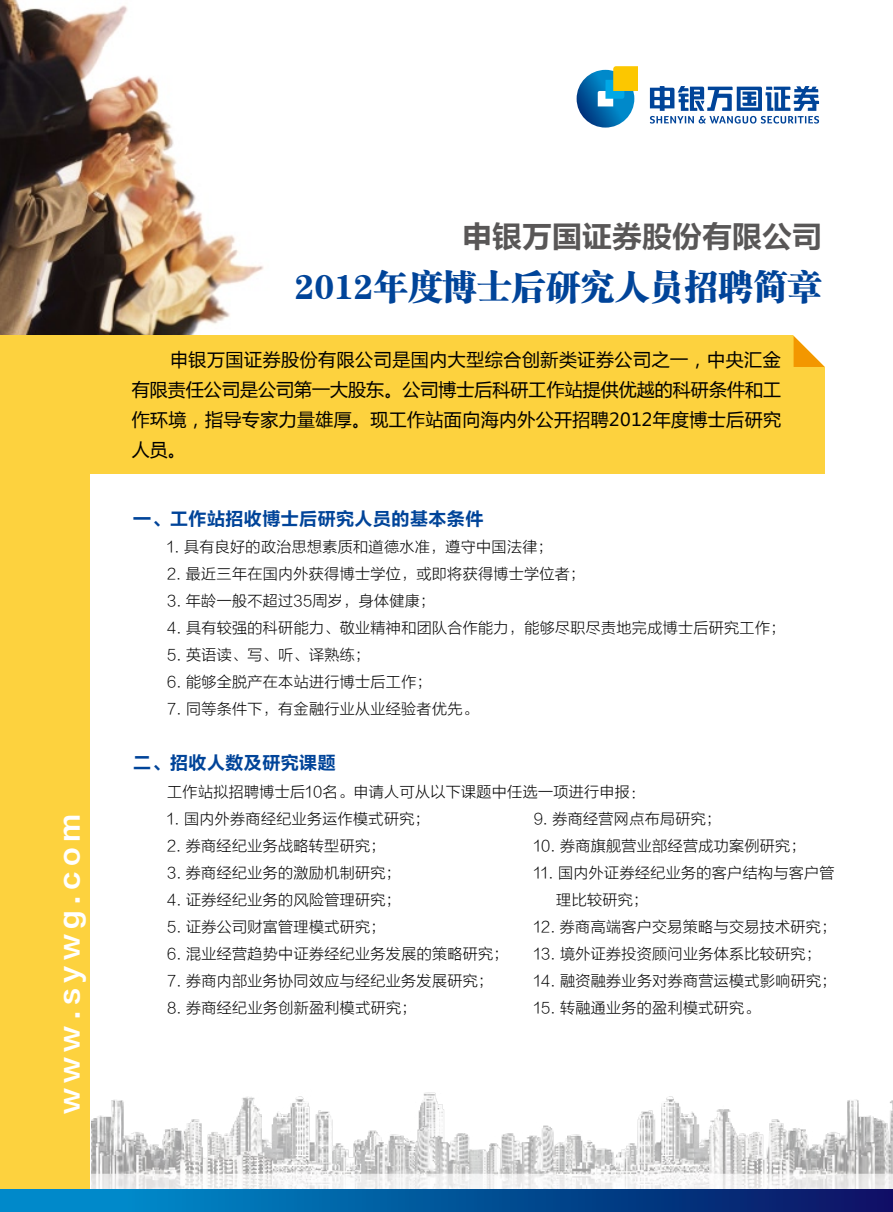
<style>
.page{position:relative;width:893px;height:1212px;background:#fff}
.page>*{position:absolute;margin:0;border:0;box-sizing:border-box;transform-origin:0 0}
.t1{font:34.5px "FZCSJW GB1 0";color:#049}
.t2{font:30px "FZLTCHK GBK1 0";color:#595757}
.t3{font:27px "FZLTCHK GBK1 0";letter-spacing:.2em;color:#fff}
.t4{font:18px/30px "Microsoft Ya Hei";letter-spacing:.02em;color:#000;text-align:justify}
.t5{font:18px "FZLTCHK GBK1 0";letter-spacing:.025em;color:#049}
.t6{font:15px/27px "FZLTXHK GBK1 0";letter-spacing:.025em;color:#000}
</style>
<div class="page">
<img style="left:91px;top:1092px;width:802px;height:98px">
<div style="left:0;top:463px;width:90px;height:749px;background:#fdd23e"></div>
<img style="left:0;top:0;width:293px;height:336px">
<div style="left:0;top:336px;width:825px;height:138px;background:#fdd23e"></div>
<svg style="left:577px;top:66px;width:61px;height:62px"></svg>
<svg style="left:650px;top:86px;width:169px;height:38px"></svg>
<svg style="left:792px;top:335px;width:33px;height:32px"></svg>
<div style="left:0;top:1190px;width:893px;height:22px;background:linear-gradient(to right,#0098d4,#081262)"></div>
<h3 class="t3" style="left:54px;top:1114px;width:302px;rotate:-90deg">www.sywg.com</h3>
<h2 class="t2" style="left:462px;top:220px;width:362px">申银万国证券股份有限公司</h2>
<h1 class="t1" style="left:295px;top:267px;width:529px">2012年度博士后研究人员招聘简章</h1>
<p class="t4" style="left:132px;top:343px;width:651px;text-indent:38px">申银万国证券股份有限公司是国内大型综合创新类证券公司之一，中央汇金有限责任公司是公司第一大股东。公司博士后科研工作站提供优越的科研条件和工作环境，指导专家力量雄厚。现工作站面向海内外公开招聘2012年度博士后研究人员。</p>
<p class="t5" style="left:133px;top:509px;width:352px">一、工作站招收博士后研究人员的基本条件</p>
<p class="t6" style="left:167px;top:534px;width:387px">1. 具有良好的政治思想素质和道德水准，遵守中国法律；</p>
<p class="t6" style="left:167px;top:561px;width:420px">2. 最近三年在国内外获得博士学位，或即将获得博士学位者；</p>
<p class="t6" style="left:167px;top:588px;width:269px">3. 年龄一般不超过35周岁，身体健康；</p>
<p class="t6" style="left:167px;top:615px;width:620px">4. 具有较强的科研能力、敬业精神和团队合作能力，能够尽职尽责地完成博士后研究工作；</p>
<p class="t6" style="left:167px;top:642px;width:204px">5. 英语读、写、听、译熟练；</p>
<p class="t6" style="left:167px;top:669px;width:266px">6. 能够全脱产在本站进行博士后工作；</p>
<p class="t6" style="left:167px;top:696px;width:312px">7. 同等条件下，有金融行业从业经验者优先。</p>
<p class="t5" style="left:133px;top:753px;width:204px">二、招收人数及研究课题</p>
<p class="t6" style="left:167px;top:778px;width:480px">工作站拟招聘博士后10名。申请人可从以下课题中任选一项进行申报：</p>
<p class="t6" style="left:167px;top:805px;width:264px">1. 国内外券商经纪业务运作模式研究；</p>
<p class="t6" style="left:167px;top:832px;width:220px">2. 券商经纪业务战略转型研究；</p>
<p class="t6" style="left:167px;top:859px;width:235px">3. 券商经纪业务的激励机制研究；</p>
<p class="t6" style="left:167px;top:886px;width:235px">4. 证券经纪业务的风险管理研究；</p>
<p class="t6" style="left:167px;top:913px;width:220px">5. 证券公司财富管理模式研究；</p>
<p class="t6" style="left:167px;top:940px;width:343px">6. 混业经营趋势中证券经纪业务发展的策略研究；</p>
<p class="t6" style="left:167px;top:967px;width:327px">7. 券商内部业务协同效应与经纪业务发展研究；</p>
<p class="t6" style="left:167px;top:994px;width:251px">8. 券商经纪业务创新盈利模式研究；</p>
<p class="t6" style="left:534px;top:805px;width:189px">9. 券商经营网点布局研究；</p>
<p class="t6" style="left:534px;top:832px;width:274px">10. 券商旗舰营业部经营成功案例研究；</p>
<p class="t6" style="left:556px;top:859px;width:280px;text-indent:-23px">11. 国内外证券经纪业务的客户结构与客户管理比较研究；</p>
<p class="t6" style="left:534px;top:913px;width:304px">12. 券商高端客户交易策略与交易技术研究；</p>
<p class="t6" style="left:534px;top:940px;width:289px">13. 境外证券投资顾问业务体系比较研究；</p>
<p class="t6" style="left:534px;top:967px;width:304px">14. 融资融券业务对券商营运模式影响研究；</p>
<p class="t6" style="left:534px;top:994px;width:227px">15. 转融通业务的盈利模式研究。</p>
</div>
